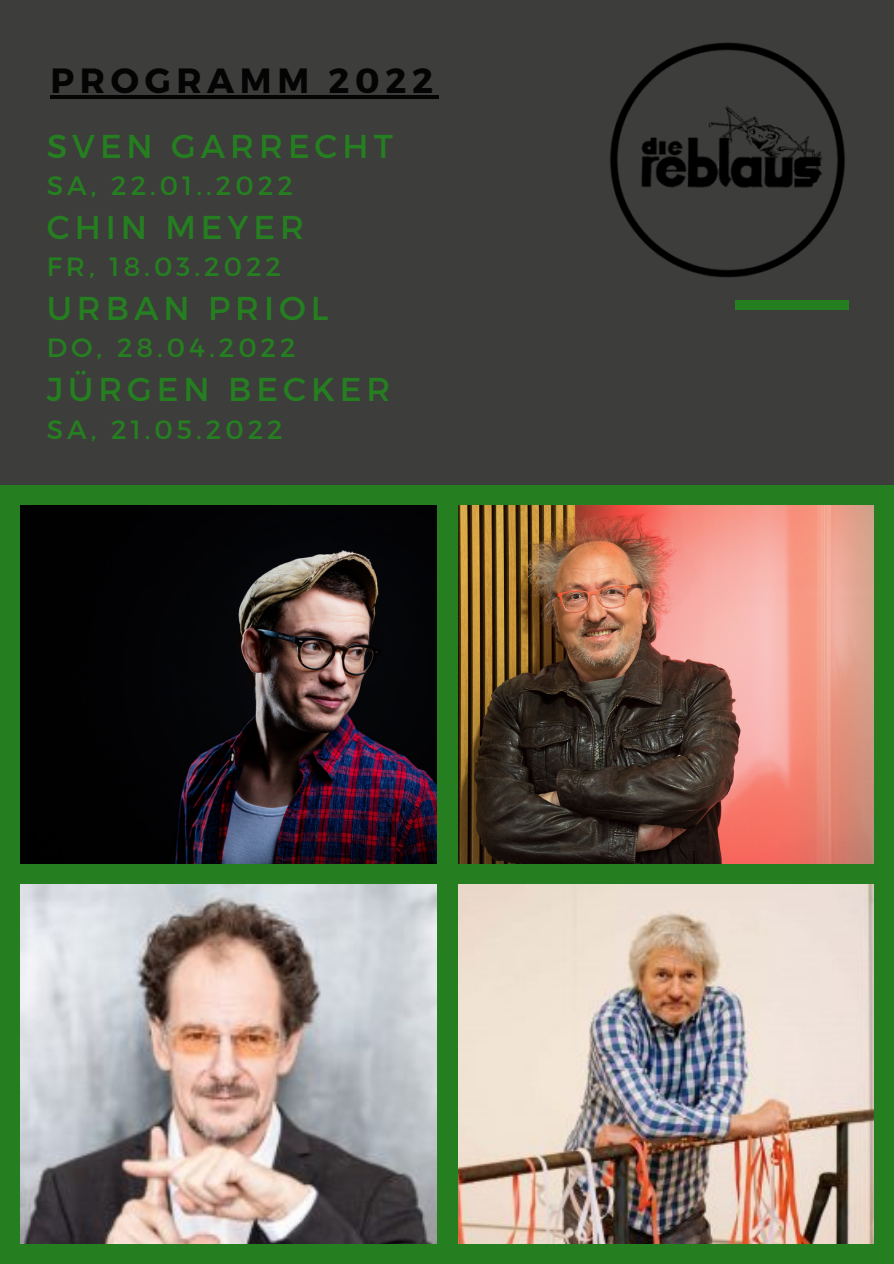
<style>
.page{position:relative;width:894px;height:1264px;background:#fff}
.page>*{position:absolute;margin:0;border:0;box-sizing:border-box;transform-origin:0 0}
.t1{font:700 34.95px "Montserrat";letter-spacing:.16em;color:#050405}
.t2{font:33px "Montserrat";letter-spacing:.15em;color:#257f20}
.t3{font:26.4px "Montserrat";letter-spacing:.15em;color:#257f20}
</style>
<div class="page">
<div style="left:0;top:0;width:893px;height:1263px;background:#257f20"></div>
<div style="left:0;top:0;width:893px;height:484px;background:#3d3e3b"></div>
<img style="left:21px;top:505px;width:415px;height:358px">
<img style="left:458px;top:505px;width:415px;height:358px">
<img style="left:21px;top:884px;width:415px;height:358px">
<img style="left:458px;top:884px;width:415px;height:358px">
<div style="left:735px;top:300px;width:114px;height:9px;background:#257f20"></div>
<img style="left:610px;top:42px;width:235px;height:236px">
<hr style="left:50px;top:95px;width:388px;height:4px;background:#050405">
<p class="t1" style="left:50px;top:58px;width:384px">PROGRAMM 2022</p>
<p class="t2" style="left:47px;top:125px;width:347px">SVEN GARRECHT</p>
<p class="t3" style="left:47px;top:169px;width:247px">SA, 22.01..2022</p>
<p class="t2" style="left:47px;top:206px;width:259px">CHIN MEYER</p>
<p class="t3" style="left:47px;top:250px;width:236px">FR, 18.03.2022</p>
<p class="t2" style="left:47px;top:287px;width:283px">URBAN PRIOL</p>
<p class="t3" style="left:47px;top:331px;width:250px">DO, 28.04.2022</p>
<p class="t2" style="left:47px;top:368px;width:345px">JÜRGEN BECKER</p>
<p class="t3" style="left:47px;top:412px;width:237px">SA, 21.05.2022</p>
</div>
